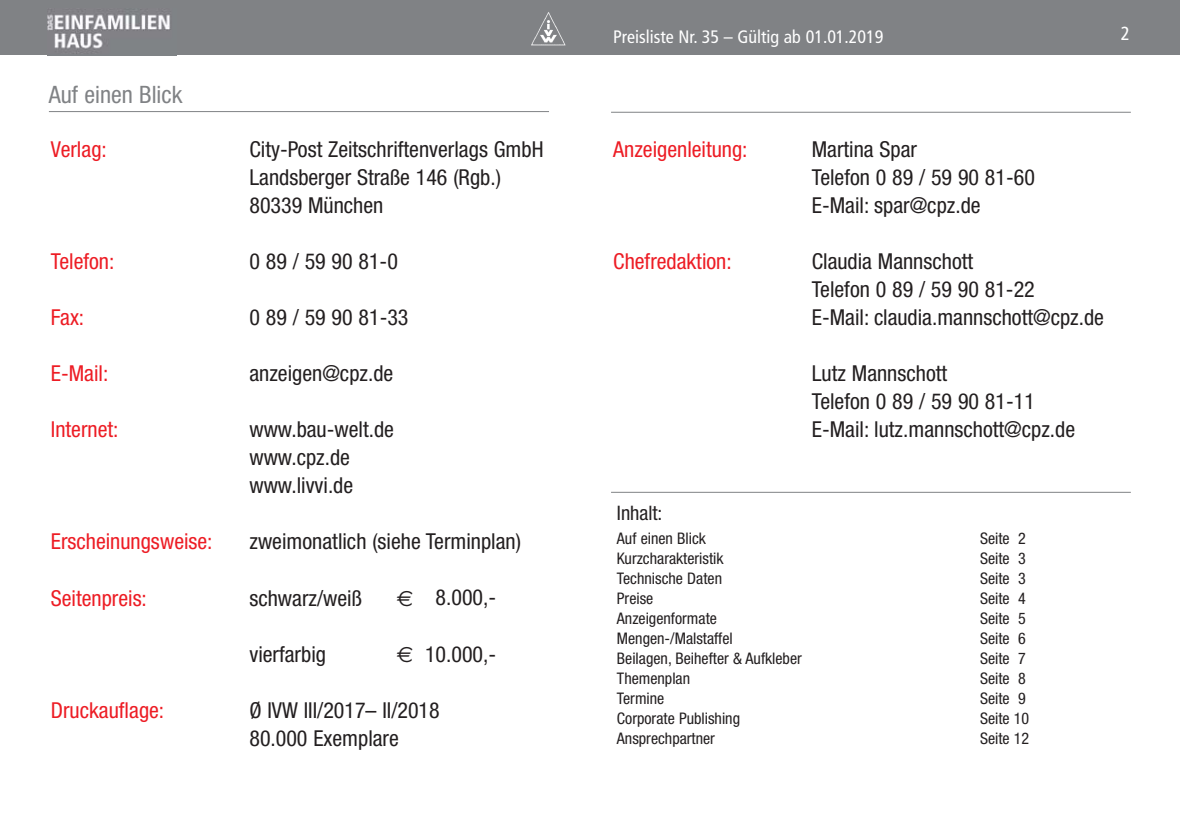
<style>
.page{position:relative;width:1180px;height:825px;background:#fff}
.page>*{position:absolute;margin:0;border:0;box-sizing:border-box;transform-origin:0 0}
.t1{font:condensed 24px "Helvetica Neue";color:#808285}
.t2{font:condensed 22px/28px "Helvetica Neue";color:#231f20}
.t3{font:condensed 22px "Helvetica Neue";color:#ed1c24}
.t4{font:condensed 20px "Helvetica Neue";color:#231f20}
.t5{font:condensed 19px "Frutiger";color:#fff}
.t6{font:condensed 18px "Frutiger";color:#fff}
.t7{font:condensed 16px "Helvetica Neue";color:#231f20}
.s1{font-family:"Euro Sans";font-stretch:normal}
.s2{color:#fff}
</style>
<div class="page">
<div style="left:0;top:0;width:1179px;height:55px;background:#808285"></div>
<img style="left:531px;top:12px;width:35px;height:34px">
<img style="left:48px;top:9px;width:129px;height:47px">
<hr style="left:49px;top:111px;width:500px;height:1px;background:#808285">
<hr style="left:611px;top:492px;width:519px;height:1px;background:#808285">
<hr style="left:611px;top:112px;width:519px;height:1px;background:#808285">
<p class="t1" style="left:49px;top:86px;width:135px">Auf einen Blick</p>
<p class="t3" style="left:51px;top:142px;width:57px">Verlag:</p>
<p class="t2" style="left:249px;top:138px;width:295px">City-Post Zeitschriftenverlags GmbH<br>Landsberger Straße 146 (Rgb.)<br>80339 München</p>
<p class="t3" style="left:51px;top:254px;width:65px">Telefon:</p>
<p class="t2" style="left:249px;top:250px;width:150px">0 89 / 59 90 81-0</p>
<p class="t3" style="left:51px;top:310px;width:35px">Fax:</p>
<p class="t2" style="left:249px;top:306px;width:160px">0 89 / 59 90 81-33</p>
<p class="t3" style="left:51px;top:366px;width:59px">E-Mail:</p>
<p class="t2" style="left:249px;top:362px;width:145px">anzeigen@cpz.de</p>
<p class="t3" style="left:51px;top:422px;width:69px">Internet:</p>
<p class="t2" style="left:249px;top:418px;width:146px">www.bau-welt.de www.cpz.de www.livvi.de</p>
<p class="t3" style="left:51px;top:534px;width:163px">Erscheinungsweise:</p>
<p class="t2" style="left:249px;top:530px;width:273px">zweimonatlich (siehe Terminplan)</p>
<p class="t3" style="left:51px;top:590px;width:97px">Seitenpreis:</p>
<p class="t2" style="left:249px;top:586px;width:114px">schwarz/weiß</p>
<p class="t2" style="left:397px;top:586px;width:101px"><span class="s1">€</span> <span class="s2">1</span>8.000,-</p>
<p class="t2" style="left:249px;top:642px;width:78px">vierfarbig</p>
<p class="t2" style="left:397px;top:642px;width:101px"><span class="s1">€</span> 10.000,-</p>
<p class="t3" style="left:51px;top:702px;width:115px">Druckauflage:</p>
<p class="t2" style="left:249px;top:698px;width:192px">Ø IVW III/2017– II/2018<br>80.000 Exemplare</p>
<p class="t6" style="left:613px;top:30px;width:272px">Preisliste Nr. 35 – Gültig ab 01.01.2019</p>
<p class="t5" style="left:1120px;top:26px;width:11px">2</p>
<p class="t3" style="left:613px;top:142px;width:136px">Anzeigenleitung:</p>
<p class="t2" style="left:811px;top:138px;width:224px">Martina Spar<br>Telefon 0 89 / 59 90 81-60<br>E-Mail: spar@cpz.de</p>
<p class="t3" style="left:613px;top:254px;width:120px">Chefredaktion:</p>
<p class="t2" style="left:811px;top:250px;width:294px">Claudia Mannschott<br>Telefon 0 89 / 59 90 81-22<br>E-Mail: claudia.mannschott@cpz.de</p>
<p class="t2" style="left:811px;top:362px;width:265px">Lutz Mannschott<br>Telefon 0 89 / 59 90 81-11<br>E-Mail: lutz.mannschott@cpz.de</p>
<p class="t4" style="left:617px;top:505px;width:47px">Inhalt:</p>
<p class="t7" style="left:617px;top:533px;width:91px">Auf einen Blick</p>
<p class="t7" style="left:979px;top:533px;width:47px">Seite 2</p>
<p class="t7" style="left:617px;top:553px;width:108px">Kurzcharakteristik</p>
<p class="t7" style="left:979px;top:553px;width:47px">Seite 3</p>
<p class="t7" style="left:617px;top:573px;width:107px">Technische Daten</p>
<p class="t7" style="left:979px;top:573px;width:47px">Seite 3</p>
<p class="t7" style="left:617px;top:593px;width:38px">Preise</p>
<p class="t7" style="left:979px;top:593px;width:47px">Seite 4</p>
<p class="t7" style="left:617px;top:613px;width:101px">Anzeigenformate</p>
<p class="t7" style="left:979px;top:613px;width:47px">Seite 5</p>
<p class="t7" style="left:617px;top:633px;width:117px">Mengen-/Malstaffel</p>
<p class="t7" style="left:979px;top:633px;width:47px">Seite 6</p>
<p class="t7" style="left:617px;top:653px;width:186px">Beilagen, Beihefter &amp; Aufkleber</p>
<p class="t7" style="left:979px;top:653px;width:47px">Seite 7</p>
<p class="t7" style="left:617px;top:673px;width:75px">Themenplan</p>
<p class="t7" style="left:979px;top:673px;width:47px">Seite 8</p>
<p class="t7" style="left:617px;top:693px;width:49px">Termine</p>
<p class="t7" style="left:979px;top:693px;width:47px">Seite 9</p>
<p class="t7" style="left:617px;top:713px;width:125px">Corporate Publishing</p>
<p class="t7" style="left:979px;top:713px;width:51px">Seite 10</p>
<p class="t7" style="left:617px;top:733px;width:100px">Ansprechpartner</p>
<p class="t7" style="left:979px;top:733px;width:51px">Seite 12</p>
</div>
